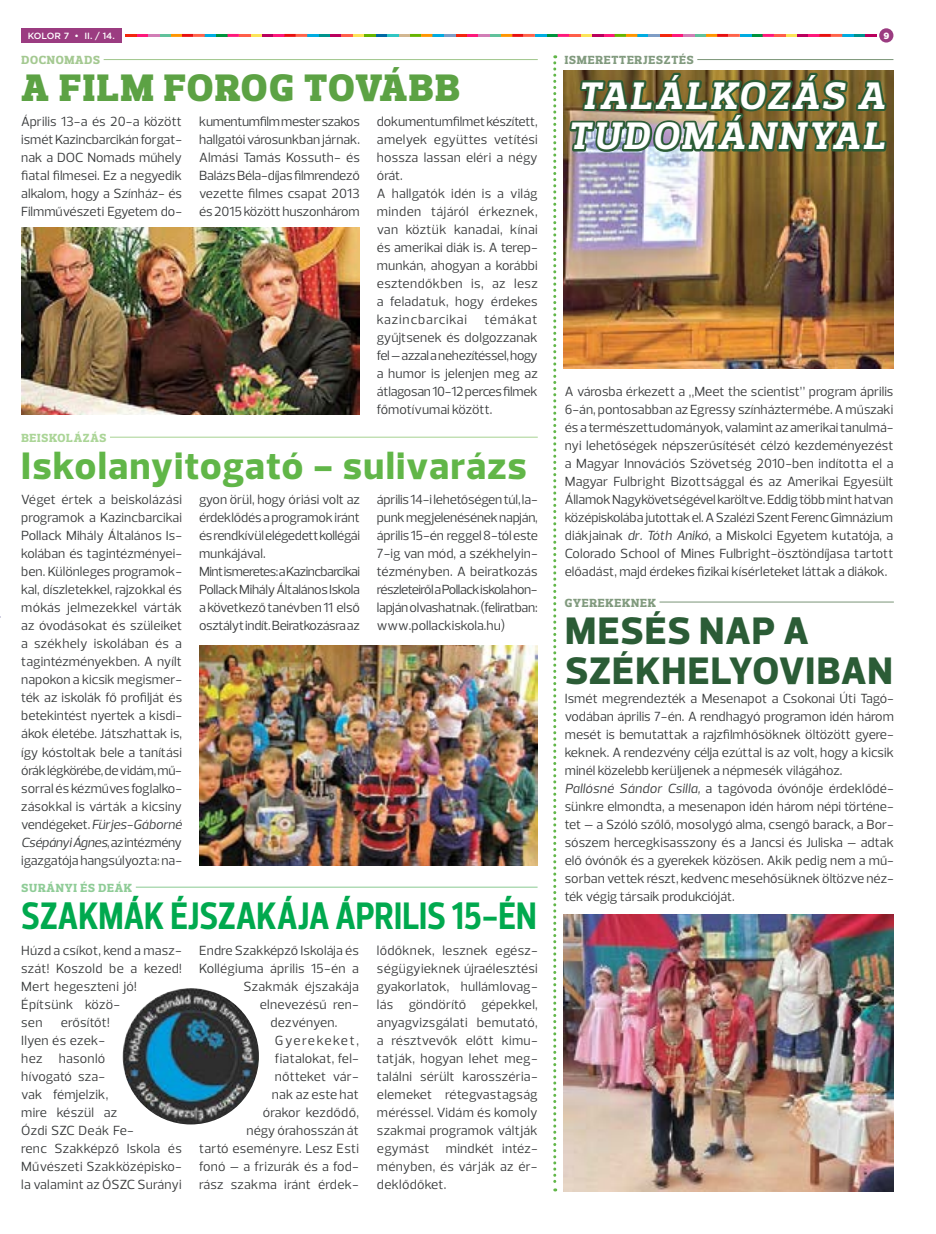
<style>
.page{position:relative;width:936px;height:1234px;background:#fff}
.page>*{position:absolute;margin:0;border:0;box-sizing:border-box;transform-origin:0 0}
.t1{font:700 39px "Prelo Condensed";color:#00a94e}
.t2{font:800 39px "Prelo";letter-spacing:.04em;color:#61b648}
.t3{font:800 39px/40.5px "Prelo";letter-spacing:.025em;color:#2b5c36}
.t4{font:italic 700 39px/40.5px "Prelo Slab";letter-spacing:.085em;color:#fff}
.t5{font:900 39px "Prelo Slab";letter-spacing:.045em;color:#5ca244}
.t6{font:13.5px/18px "Prelo";color:#383a3b;text-align:justify}
.t7{font:13.5px/18px "Prelo";letter-spacing:.02em;color:#383a3b}
.t8{font:13.5px/18px "Prelo";letter-spacing:-.02em;color:#383a3b}
.t9{font:13.5px "Prelo";letter-spacing:.12em;color:#383a3b}
.t10{font:800 12px "Prelo Slab";letter-spacing:.065em;color:#819a7e}
.t11{font:800 12px "Prelo Slab";letter-spacing:.065em;color:#8fcc97}
.t12{font:800 12px "Prelo Slab";letter-spacing:.065em;color:#abd597}
.t13{font:800 12px "Prelo Slab";letter-spacing:.065em;color:#a4c991}
.t14{font:500 9px "Gotham";color:#fff}
.t15{font:900 9px "Gotham";color:#fff}
.s1{font-style:italic}
</style>
<div class="page">
<svg style="left:125px;top:34px;width:751px;height:3px"></svg>
<div style="left:879px;top:28px;width:14px;height:15px;background:#9b3c81;border-radius:50%"></div>
<div style="left:21px;top:28px;width:100px;height:15px;background:#9b3c81"></div>
<img style="left:563px;top:70px;width:330px;height:298px">
<hr style="left:564px;top:59px;width:329px;height:1px;background:#819a7e">
<div style="left:564px;top:56px;width:133px;height:6px;background:#fff"></div>
<img style="left:566px;top:70px;width:323px;height:84px">
<hr style="left:564px;top:601px;width:329px;height:1px;background:#819a7e">
<div style="left:564px;top:598px;width:95px;height:6px;background:#fff"></div>
<hr style="left:21px;top:59px;width:516px;height:1px;background:#a4c991">
<div style="left:21px;top:56px;width:83px;height:6px;background:#fff"></div>
<hr style="left:21px;top:436px;width:516px;height:1px;background:#abd597">
<div style="left:21px;top:433px;width:89px;height:6px;background:#fff"></div>
<hr style="left:21px;top:886px;width:516px;height:1px;background:#8fcc97">
<div style="left:21px;top:883px;width:115px;height:6px;background:#fff"></div>
<svg style="left:553px;top:55px;width:3px;height:1136px"></svg>
<img style="left:21px;top:227px;width:339px;height:188px">
<img style="left:123px;top:987px;width:136px;height:137px;border-radius:68px">
<img style="left:199px;top:645px;width:338px;height:220px">
<img style="left:563px;top:914px;width:330px;height:277px">
<p class="t14" style="left:28px;top:29px;width:88px">KOLOR 7 • II. / 14.</p>
<p class="t15" style="left:883px;top:29px;width:7px">9</p>
<p class="t10" style="left:565px;top:53px;width:130px">ISMERETTERJESZTÉS</p>
<h1 class="t4" style="left:567px;top:75px;width:318px">TALÁLKOZÁS A<br>TUDOMÁNNYAL</h1>
<p class="t13" style="left:21px;top:53px;width:80px">DOCNOMADS</p>
<h1 class="t5" style="left:22px;top:64px;width:440px">A FILM FOROG TOVÁBB</h1>
<p class="t6" style="left:21px;top:113px;width:162px">Április 13-a és 20-a között ismét Kazincbarcikán forgat&shy;nak a DOC Nomads műhely fiatal filmesei. Ez a negyedik alkalom, hogy a Színház- és Filmművészeti Egyetem do-</p>
<p class="t6" style="left:199px;top:113px;width:162px">kumentumfilm mester szakos hallgatói városunkban járnak.<br>Almási Tamás Kossuth- és Balázs Béla-díjas filmrendező vezette filmes csapat 2013 és 2015 között huszonhárom</p>
<p class="t6" style="left:377px;top:112px;width:162px;text-align:left">dokumentumfilmet készített, amelyek együttes vetítési hossza lassan eléri a négy órát.<br>A hallgatók idén is a világ minden tájáról érkeznek, van köztük kanadai, kínai és amerikai diák is. A terep&shy;munkán, ahogyan a korábbi esztendőkben is, az lesz a feladatuk, hogy érdekes kazincbarcikai</p>
<p class="t6" style="left:377px;top:310px;width:162px;text-indent:108px">témákat gyűjtsenek és dolgozzanak fel – azzal a nehezítéssel, hogy a humor is jelenjen meg az átlagosan 10-12 perces filmek főmotívumai között.</p>
<p class="t6" style="left:564px;top:383px;width:330px">A városba érkezett a „Meet the scientist” program április 6-án, pontosabban az Egressy színháztermébe. A műszaki és a természettudományok, valamint az amerikai tanulmá&shy;nyi lehetőségek népszerűsítését célzó kezdeményezést a Magyar Innovációs Szövetség 2010-ben indította el a Magyar Fulbright Bizottsággal és az Amerikai Egyesült Államok Nagykövetségével karöltve. Eddig több mint hatvan középiskolába jutottak el. A Szalézi Szent Ferenc Gimnázium diákjainak <span class="s1">dr. Tóth Anikó</span>, a Miskolci Egyetem kutatója, a Colorado School of Mines Fulbright-ösztöndíjasa tartott előadást, majd érdekes fizikai kísérleteket láttak a diákok.</p>
<p class="t12" style="left:21px;top:430px;width:86px">BEISKOLÁZÁS</p>
<h1 class="t2" style="left:21px;top:442px;width:507px">Iskolanyitogató - sulivarázs</h1>
<p class="t6" style="left:21px;top:491px;width:162px">Véget értek a beiskolázási programok a Kazincbarcikai Pollack Mihály Általános Is&shy;kolában és tagintézményei&shy;ben. Különleges programok&shy;kal, díszletekkel, rajzokkal és mókás jelmezekkel várták az óvodásokat és szüleiket a székhely iskolában és a tagintézményekben. A nyílt napokon a kicsik megismer&shy;ték az iskolák fő profilját és betekintést nyertek a kisdi&shy;ákok életébe. Játszhattak is, így kóstoltak bele a tanítási órák légkörébe, de vidám, mű&shy;sorral és kézműves foglalko&shy;zásokkal is várták a kicsiny vendégeket. <span class="s1">Fürjes-Gáborné Csépányi Ágnes</span>, az intézmény igazgatója hangsúlyozta: na-</p>
<p class="t8" style="left:199px;top:490px;width:162px">gyon örül, hogy óriási volt az érdeklődés a programok iránt és rendkívül elégedett kollégái munkájával.<br>Mint ismeretes: a Kazincbarcikai<br>Pollack Mihály Általános Iskola a következő tanévben 11 első osztályt indít. Beiratkozásra az</p>
<p class="t6" style="left:377px;top:490px;width:162px">április 14-i lehetőségen túl, la&shy;punk megjelenésének napján, április 15-én reggel 8-tól este 7-ig van mód, a székhelyin&shy;tézményben. A beiratkozás részleteiről a Pollack iskola hon&shy;lapján olvashatnak. (feliratban: www.pollackiskola.hu)</p>
<p class="t11" style="left:21px;top:880px;width:112px">SURÁNYI ÉS DEÁK</p>
<h1 class="t1" style="left:21px;top:891px;width:517px">SZAKMÁK ÉJSZAKÁJA ÁPRILIS 15-ÉN</h1>
<p class="t7" style="left:21px;top:941px;width:162px">Húzd a csíkot, kend a mas - szát! Koszold be a kezed!<br>Mert hegeszteni jó!<br>Építsünk közö-<br>sen</p>
<p class="t10" style="left:565px;top:595px;width:92px">GYEREKEKNEK</p>
<h1 class="t3" style="left:565px;top:610px;width:329px">MESÉS NAP A<br>SZÉKHELYOVIBAN</h1>
<p class="t6" style="left:564px;top:689px;width:331px;text-align:left">Ismét megrendezték a Mesenapot a Csokonai Úti Tagó&shy;vodában április 7-én. A rendhagyó programon idén három mesét is bemutattak a rajzfilmhősöknek öltözött gyere&shy;keknek. A rendezvény célja ezúttal is az volt, hogy a kicsik minél közelebb kerüljenek a népmesék világához.<br><span class="s1">Pallósné Sándor Csilla,</span> a tagóvoda óvónője érdeklődé&shy;sünkre elmondta, a mesenapon idén három népi történe&shy;tet – a Szóló szőlő, mosolygó alma, csengő barack, a Bor&shy;sószem hercegkisasszony és a Jancsi és Juliska – adtak elő óvónők és a gyerekek közösen. Akik pedig nem a mű&shy;sorban vettek részt, kedvenc mesehősüknek öltözve néz&shy;ték végig társaik produkcióját.</p>
<p class="t6" style="left:377px;top:940px;width:162px">lődőknek, lesznek egész&shy;ségügyieknek újraélesztési gyakorlatok, hullámlovag&shy;lás göndörítő gépekkel, anyagvizsgálati bemutató, a résztvevők előtt kimu&shy;tatják, hogyan lehet meg&shy;találni sérült karosszéria&shy;elemeket rétegvastagság méréssel. Vidám és komoly szakmai programok váltják egymást mindkét intéz&shy;ményben, és várják az ér&shy;deklődőket.</p>
<p class="t6" style="left:199px;top:940px;width:161px">Endre Szakképző Iskolája és</p>
<p class="t7" style="left:199px;top:958px;width:161px">Kollégiuma április 15-én a</p>
<p class="t7" style="left:243px;top:976px;width:117px">Szakmák éjszakája</p>
<p class="t7" style="left:260px;top:994px;width:100px">elnevezésű ren-</p>
<p class="t7" style="left:270px;top:1012px;width:69px">dezvényen.</p>
<p class="t9" style="left:275px;top:1031px;width:85px">Gyerekeket,</p>
<p class="t7" style="left:275px;top:1048px;width:85px">fiatalokat, fel-</p>
<p class="t7" style="left:275px;top:1066px;width:85px">nőtteket vár-</p>
<p class="t6" style="left:272px;top:1084px;width:88px">nak az este hat</p>
<p class="t7" style="left:263px;top:1102px;width:97px">órakor kezdődő,</p>
<p class="t6" style="left:246px;top:1120px;width:114px">négy órahosszán át</p>
<p class="t7" style="left:199px;top:1138px;width:161px">tartó eseményre. Lesz Esti</p>
<p class="t7" style="left:199px;top:1156px;width:161px">fonó – a frizurák és a fod-</p>
<p class="t7" style="left:199px;top:1174px;width:161px">rász szakma iránt érdek-</p>
<p class="t7" style="left:21px;top:1013px;width:162px;text-indent:39px">erősítőt!<br>Ilyen és ezek-<br>hez hasonló<br>hívogató sza-<br>vak fémjelzik,<br>mire készül az<br>Ózdi SZC Deák Fe-<br>renc Szakképző Iskola és<br>Művészeti Szakközépisko&shy;la valamint az ÓSZC Surányi</p>
</div>
